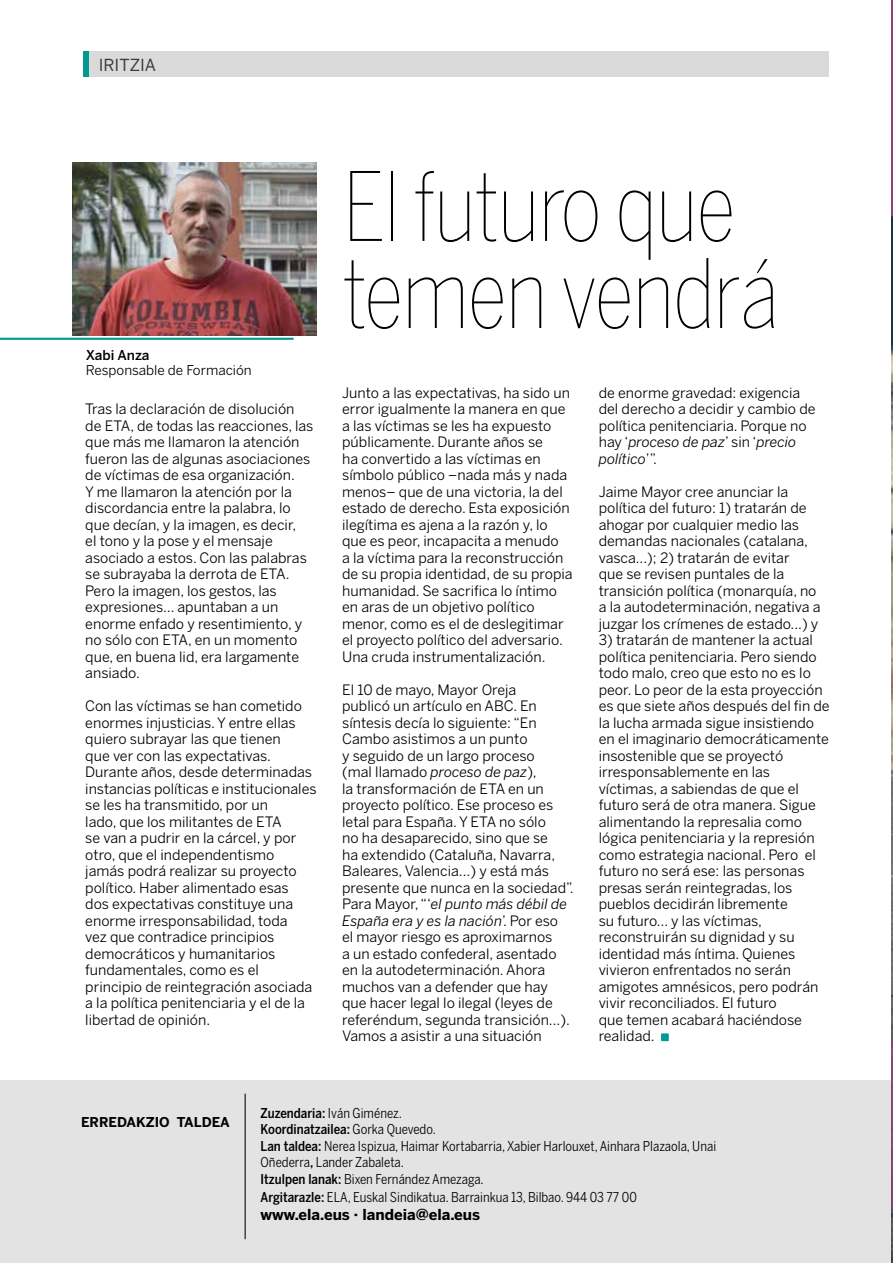
<style>
.page{position:relative;width:893px;height:1263px;background:#fff}
.page>*{position:absolute;margin:0;border:0;box-sizing:border-box;transform-origin:0 0}
.t1{font:100 94.5px/87px "Benton Sans Cond";letter-spacing:-.01em;color:#000;scale:.94 1}
.t2{font:16.5px "Benton Sans";color:#3c3c3b}
.t3{font:700 15px "Benton Sans";color:#000}
.t4{font:14.25px/16.5px "Benton Sans";color:#000}
.t5{font:13.5px/16.5px "Benton Sans Cond";color:#000}
.t6{font:13.5px "Benton Sans";color:#000}
.t7{font:700 13.5px "Benton Sans";color:#000}
.t8{font:500 13.5px "Benton Sans";color:#000}
.s1{font-style:italic}
.s2{font-weight:500}
</style>
<div class="page">
<div style="left:83px;top:51px;width:746px;height:26px;background:#dadada"></div>
<div style="left:83px;top:51px;width:6px;height:26px;background:#009a93"></div>
<div style="left:0;top:1080px;width:893px;height:183px;background:#e3e3e3"></div>
<hr style="left:245px;top:1094px;width:1px;height:145px;background:#000">
<div style="left:661px;top:1033px;width:8px;height:8px;background:#009a93"></div>
<hr style="left:0;top:338px;width:294px;height:2px;background:#009a93">
<img style="left:72px;top:162px;width:244px;height:174px">
<img style="left:891px;top:0;width:2px;height:1263px">
<p class="t2" style="left:99px;top:56px;width:59px">IRITZIA</p>
<p class="t8" style="left:86px;top:347px;width:65px">Xabi Anza</p>
<p class="t6" style="left:86px;top:362px;width:167px">Responsable de Formación</p>
<p class="t4" style="left:85px;top:400px;width:230px">Tras la declaración de disolución de ETA, de todas las reacciones, las que más me llamaron la atención fueron las de algunas asociaciones de víctimas de esa organización.<br>Y me llamaron la atención por la discordancia entre la palabra, lo que decían, y la imagen, es decir,<br>el tono y la pose y el mensaje asociado a estos. Con las palabras se subrayaba la derrota de ETA.<br>Pero la imagen, los gestos, las expresiones… apuntaban a un enorme enfado y resentimiento, y no sólo con ETA, en un momento que, en buena lid, era largamente ansiado.</p>
<p class="t4" style="left:85px;top:698px;width:233px">Con las víctimas se han cometido enormes injusticias. Y entre ellas quiero subrayar las que tienen<br>que ver con las expectativas.<br>Durante años, desde determinadas instancias políticas e institucionales se les ha transmitido, por un<br>lado, que los militantes de ETA<br>se van a pudrir en la cárcel, y por otro, que el independentismo jamás podrá realizar su proyecto político. Haber alimentado esas<br>dos expectativas constituye una enorme irresponsabilidad, toda<br>vez que contradice principios democráticos y humanitarios fundamentales, como es el principio de reintegración asociada a la política penitenciaria y el de la libertad de opinión.</p>
<h1 class="t1" style="left:343px;top:163px;width:465px">El futuro que temen vendrá</h1>
<p class="t4" style="left:342px;top:384px;width:232px">Junto a las expectativas, ha sido un error igualmente la manera en que a las víctimas se les ha expuesto públicamente. Durante años se<br>ha convertido a las víctimas en símbolo público –nada más y nada menos– que de una victoria, la del estado de derecho. Esta exposición ilegítima es ajena a la razón y, lo que es peor, incapacita a menudo<br>a la víctima para la reconstrucción de su propia identidad, de su propia humanidad. Se sacrifica lo íntimo en aras de un objetivo político menor, como es el de deslegitimar el proyecto político del adversario.<br>Una cruda instrumentalización.</p>
<p class="t4" style="left:342px;top:681px;width:233px">El 10 de mayo, Mayor Oreja<br>publicó un artículo en ABC. En síntesis decía lo siguiente: “En<br>Cambo asistimos a un punto<br>y seguido de un largo proceso<br>(mal llamado <span class="s1">proceso de paz</span>),<br>la transformación de ETA en un proyecto político. Ese proceso es letal para España. Y ETA no sólo<br>no ha desaparecido, sino que se<br>ha extendido (Cataluña, Navarra,<br>Baleares, Valencia...) y está más presente que nunca en la sociedad”.<br>Para Mayor, “‘<span class="s1">el punto más débil de<br>España era y es la nación</span>’. Por eso<br>el mayor riesgo es aproximarnos<br>a un estado confederal, asentado en la autodeterminación. Ahora muchos van a defender que hay que hacer legal lo ilegal (leyes de referéndum, segunda transición...).<br>Vamos a asistir a una situación</p>
<p class="t4" style="left:599px;top:384px;width:218px">de enorme gravedad: exigencia del derecho a decidir y cambio de política penitenciaria. Porque no hay ‘<span class="s1">proceso de paz</span>’ sin ‘<span class="s1">precio político</span>’”.</p>
<p class="t4" style="left:599px;top:483px;width:224px">Jaime Mayor cree anunciar la política del futuro: 1) tratarán de ahogar por cualquier medio las demandas nacionales (catalana, vasca...); 2) tratarán de evitar<br>que se revisen puntales de la transición política (monarquía, no a la autodeterminación, negativa a juzgar los crímenes de estado...) y</p>
<p class="t4" style="left:599px;top:631px;width:232px">3) tratarán de mantener la actual política penitenciaria. Pero siendo todo malo, creo que esto no es lo peor. Lo peor de la esta proyección es que siete años después del fin de la lucha armada sigue insistiendo en el imaginario democráticamente insostenible que se proyectó irresponsablemente en las víctimas, a sabiendas de que el futuro será de otra manera. Sigue alimentando la represalia como lógica penitenciaria y la represión como estrategia nacional. Pero el futuro no será ese: las personas presas serán reintegradas, los pueblos decidirán libremente<br>su futuro… y las víctimas, reconstruirán su dignidad y su identidad más íntima. Quienes vivieron enfrentados no serán amigotes amnésicos, pero podrán vivir reconciliados. El futuro<br>que temen acabará haciéndose realidad.</p>
<p class="t7" style="left:81px;top:1113px;width:150px">ERREDAKZIO TALDEA</p>
<p class="t5" style="left:261px;top:1104px;width:457px"><span class="s2">Zuzendaria:</span> Iván Giménez.<br><span class="s2">Koordinatzailea:</span> Gorka Quevedo.<br><span class="s2">Lan taldea:</span> Nerea Ispizua, Haimar Kortabarria, Xabier Harlouxet, Ainhara Plazaola, Unai Oñederra<span class="s2">,</span> Lander Zabaleta.<br><span class="s2">Itzulpen lanak:</span> Bixen Fernández Amezaga.</p>
<p class="t5" style="left:261px;top:1188px;width:378px"><span class="s2">Argitarazle:</span> ELA, Euskal Sindikatua. Barrainkua 13, Bilbao. 944 03 77 00</p>
<p class="t3" style="left:261px;top:1205px;width:221px">www.ela.eus · landeia@ela.eus</p>
</div>
